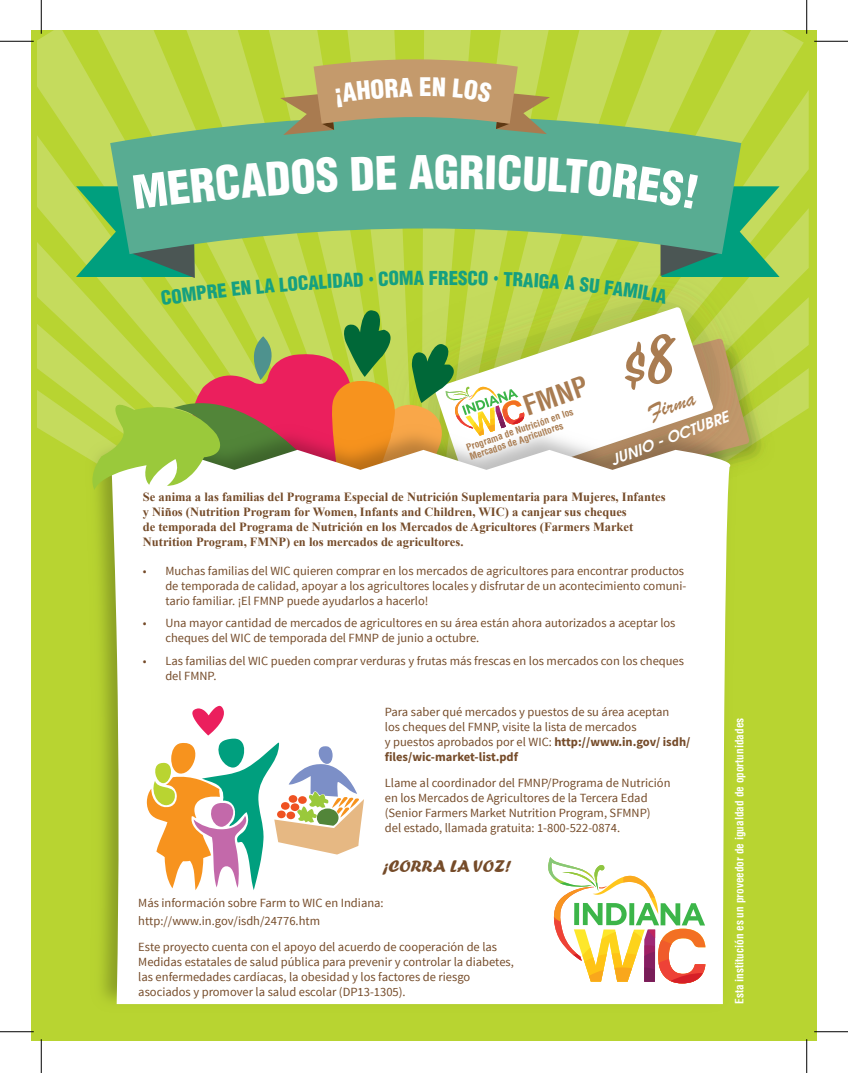
<style>
.page{position:relative;width:848px;height:1073px;background:#fff}
.page>*{position:absolute;margin:0;border:0;box-sizing:border-box;transform-origin:0 0}
.t1{font:900 condensed 45px "Helvetica LT Std";color:#fff}
.t2{font:700 condensed 27.12px "Helvetica";color:#a97c51}
.t3{font:900 condensed 25px "Helvetica LT Std";color:#fff}
.t4{font:24px "Brush Script";color:#a97c51}
.t5{font:900 condensed 18.75px "Helvetica LT Std";color:#15a080}
.t6{font:17.5px "Forte";color:#754b29}
.t7{font:italic 600 15px "Avant Garde";color:#fff}
.t8{font:12.5px/15px "Source Sans Pro";color:#754b29}
.t9{font:700 12.5px/15px "Times New Roman";color:#754b29}
.t10{font:700 condensed 11.25px "Helvetica";color:#fff}
.t11{font:700 condensed 9.38px/10px "Helvetica";color:#a97c51}
.s1{font-weight:700}
</style>
<div class="page">
<div style="left:31px;top:30px;width:785px;height:1010px;background:#b8d431"></div>
<img style="left:99px;top:539px;width:624px;height:466px">
<div style="left:112px;top:539px;width:615px;height:465px;background:#fff"></div>
<svg style="left:147px;top:706px;width:217px;height:184px;background:#dbd5c2"></svg>
<svg style="left:548px;top:857px;width:157px;height:126px;background:#e8dcbc"></svg>
<hr style="left:0;top:41px;width:34px;height:1px;background:#000">
<hr style="left:814px;top:41px;width:34px;height:1px;background:#000">
<hr style="left:0;top:1031px;width:34px;height:1px;background:#000">
<hr style="left:814px;top:1031px;width:34px;height:1px;background:#000">
<hr style="left:41px;top:0;width:1px;height:34px;background:#000">
<hr style="left:41px;top:1039px;width:1px;height:33px;background:#000">
<hr style="left:806px;top:0;width:1px;height:34px;background:#000">
<hr style="left:806px;top:1039px;width:1px;height:33px;background:#000">
<svg style="left:37px;top:30px;width:771px;height:509px"></svg>
<h3 class="t3" style="left:419px;top:71px;width:14px">E</h3>
<h1 class="t1" style="left:434px;top:143px;width:27px">G</h1>
<h3 class="t5" style="left:287px;top:272px;width:41px;rotate:-4deg">OCAL</h3>
<h3 class="t5" style="left:326px;top:269px;width:38px;rotate:-3deg">IDAD</h3>
<h3 class="t5" style="left:429px;top:266px;width:31px">FRE</h3>
<h2 class="t2" style="left:518px;top:391px;width:68px;rotate:-19deg">FMNP</h2>
<p class="t11" style="left:465px;top:443px;width:114px;rotate:-19deg">Programa de Nutrición en los<br>Mercados de Agricultores</p>
<h3 class="t4" style="left:644px;top:399px;width:50px;rotate:-19deg">Firma</h3>
<p class="t7" style="left:607px;top:451px;width:126px;rotate:-21deg">JUNIO - OCTUBRE</p>
<p class="t9" style="left:143px;top:488px;width:524px">Se anima a las familias del Programa Especial de Nutrición Suplementaria para Mujeres, Infantes y Niños (Nutrition Program for Women, Infants and Children, WIC) a canjear sus cheques<br>de temporada del Programa de Nutrición en los Mercados de Agricultores (Farmers Market Nutrition Program, FMNP) en los mercados de agricultores.</p>
<p class="t8" style="left:165px;top:563px;width:522px;text-indent:-22px">• Muchas familias del WIC quieren comprar en los mercados de agricultores para encontrar productos de temporada de calidad, apoyar a los agricultores locales y disfrutar de un acontecimiento comuni&shy;tario familiar. ¡El FMNP puede ayudarlos a hacerlo!</p>
<p class="t8" style="left:165px;top:616px;width:511px;text-indent:-22px">• Una mayor cantidad de mercados de agricultores en su área están ahora autorizados a aceptar los cheques del WIC de temporada del FMNP de junio a octubre.</p>
<p class="t8" style="left:165px;top:653px;width:520px;text-indent:-22px">• Las familias del WIC pueden comprar verduras y frutas más frescas en los mercados con los cheques del FMNP.</p>
<p class="t8" style="left:385px;top:704px;width:307px">Para saber qué mercados y puestos de su área aceptan<br>los cheques del FMNP, visite la lista de mercados<br>y puestos aprobados por el WIC: <span class="s1">http://www.in.gov/ isdh/ files/wic-market-list.pdf</span></p>
<p class="t8" style="left:385px;top:775px;width:287px">Llame al coordinador del FMNP/Programa de Nutrición en los Mercados de Agricultores de la Tercera Edad (Senior Farmers Market Nutrition Program, SFMNP)<br>del estado, llamada gratuita: 1-800-522-0874.</p>
<h3 class="t6" style="left:382px;top:856px;width:131px">¡CORRA LA VOZ!</h3>
<p class="t8" style="left:138px;top:894px;width:247px;line-height:17.5px">Más información sobre Farm to WIC en Indiana: http://www.in.gov/isdh/24776.htm</p>
<p class="t8" style="left:138px;top:939px;width:377px">Este proyecto cuenta con el apoyo del acuerdo de cooperación de las Medidas estatales de salud pública para prevenir y controlar la diabetes, las enfermedades cardíacas, la obesidad y los factores de riesgo asociados y promover la salud escolar (DP13-1305).</p>
<p class="t10" style="left:732px;top:1004px;width:288px;rotate:-90deg">Esta institución es un proveedor de igualdad de oportunidades</p>
</div>
